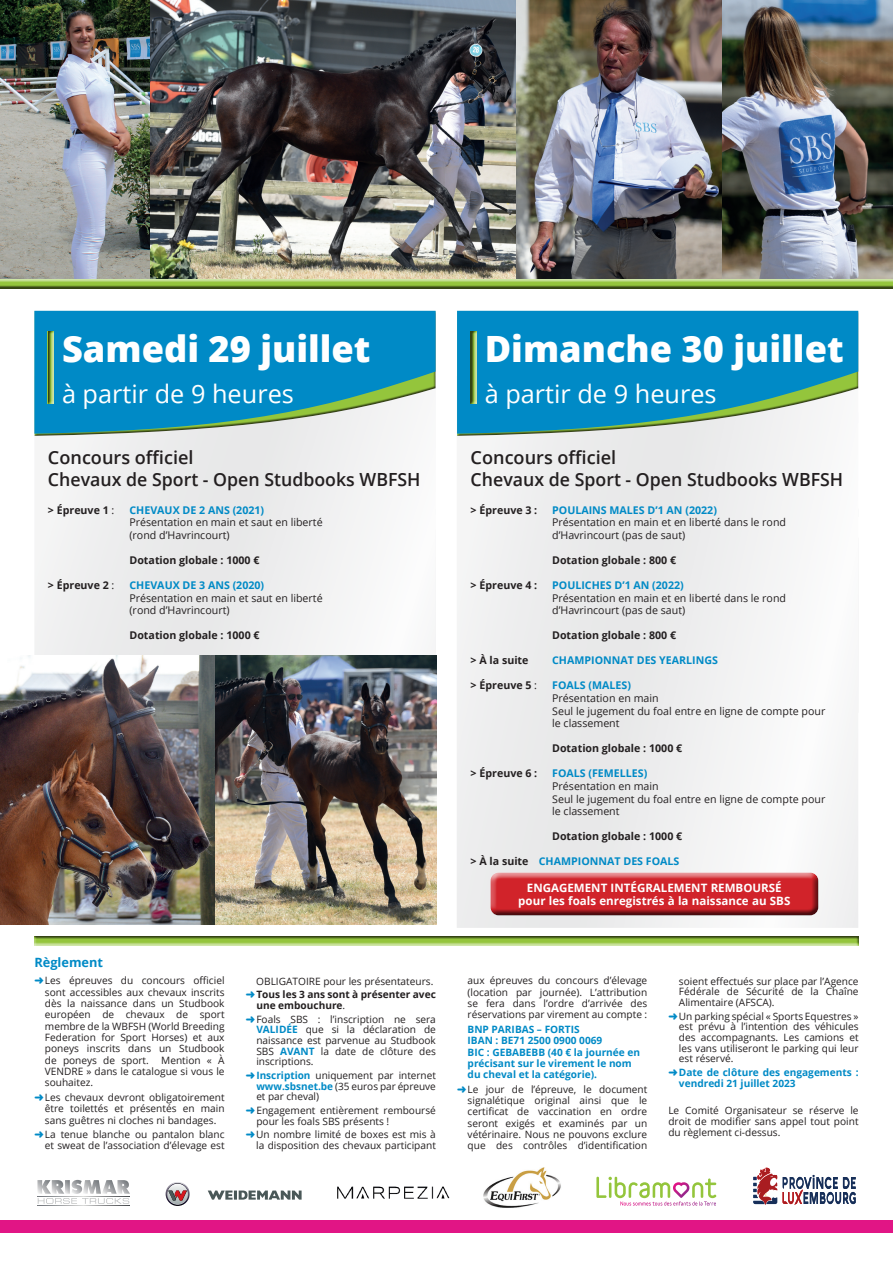
<style>
.page{position:relative;width:893px;height:1263px;background:#fff}
.page>*{position:absolute;margin:0;border:0;box-sizing:border-box;transform-origin:0 0}
.t1{font:800 36.15px "Open Sans";color:#fff}
.t2{font:25.35px "Open Sans";color:#fff}
.t3{font:600 18.15px/21.8px "Open Sans";color:#231f20}
.t4{font:700 12.75px "Open Sans";color:#008ac6}
.t5{font:700 11.55px/14px "Open Sans";color:#fff;text-align:center}
.t6{font:10.65px/12.8px "Open Sans";color:#231f20}
.t7{font:700 10.65px "Open Sans";color:#231f20}
.t8{font:700 10.65px "Open Sans";color:#008ac6}
.t9{font:10.05px/11.4px "Open Sans";color:#231f20;text-align:justify}
.t10{font:700 10.05px/11.4px "Open Sans";color:#008ac6}
.s1{font-weight:400}
.s2{color:#008ac6}
.s3{font-weight:700}
.s4{font-weight:700;color:#008ac6}
.s5{color:#231f20}
</style>
<div class="page">
<img style="left:149px;top:0;width:368px;height:277px">
<img style="left:517px;top:0;width:206px;height:277px">
<img style="left:723px;top:0;width:170px;height:277px">
<img style="left:0;top:0;width:149px;height:277px">
<div style="left:0;top:277px;width:893px;height:11px;background:#fff;opacity:.75"></div>
<div style="left:0;top:279px;width:893px;height:10px;background:#231f20;opacity:.75"></div>
<svg style="left:457px;top:438px;width:401px;height:490px"></svg>
<svg style="left:35px;top:438px;width:401px;height:217px"></svg>
<div style="left:33px;top:310px;width:403px;height:128px;background:#231f20;opacity:.75"></div>
<svg style="left:34px;top:311px;width:402px;height:123px;background:#2196c2"></svg>
<div style="left:456px;top:310px;width:402px;height:128px;background:#231f20;opacity:.75"></div>
<svg style="left:457px;top:311px;width:401px;height:123px;background:#2096c2"></svg>
<div style="left:471px;top:329px;width:7px;height:75px;background:#008ac6"></div>
<div style="left:471px;top:329px;width:6px;height:75px;background:#231f20;opacity:.75"></div>
<div style="left:48px;top:329px;width:7px;height:75px;background:#231f20;opacity:.75"></div>
<svg style="left:596px;top:1177px;width:120px;height:28px"></svg>
<img style="left:483px;top:1167px;width:78px;height:41px">
<svg style="left:753px;top:1168px;width:103px;height:37px"></svg>
<svg style="left:37px;top:1180px;width:93px;height:24px"></svg>
<svg style="left:37px;top:1196px;width:92px;height:1px"></svg>
<svg style="left:38px;top:1205px;width:91px;height:1px"></svg>
<svg style="left:208px;top:1190px;width:94px;height:9px"></svg>
<img style="left:166px;top:1182px;width:24px;height:24px;border-radius:12px">
<img style="left:167px;top:1183px;width:21px;height:22px;border-radius:11px">
<img style="left:167px;top:1184px;width:21px;height:20px;border-radius:10px">
<svg style="left:168px;top:1190px;width:19px;height:10px"></svg>
<img style="left:337px;top:1186px;width:113px;height:13px">
<div style="left:488px;top:872px;width:330px;height:39px;background:#e89599"></div>
<div style="left:488px;top:874px;width:330px;height:43px;background:#231f20;opacity:.75"></div>
<img style="left:0;top:655px;width:216px;height:269px">
<img style="left:216px;top:655px;width:220px;height:269px">
<div style="left:34px;top:936px;width:826px;height:10px;background:#231f20;opacity:.75"></div>
<div style="left:0;top:1220px;width:893px;height:12px;background:#e11585"></div>
<h1 class="t1" style="left:62px;top:321px;width:310px">Samedi 29 juillet</h1>
<h2 class="t2" style="left:62px;top:376px;width:233px">à partir de 9 heures</h2>
<h3 class="t3" style="left:48px;top:446px;width:374px">Concours officiel<br>Chevaux de Sport - Open Studbooks WBFSH</h3>
<p class="t7" style="left:48px;top:502px;width:68px">&gt; Épreuve 1 <span class="s1">:</span></p>
<p class="t8" style="left:129px;top:502px;width:136px">CHEVAUX DE 2 ANS (2021)</p>
<p class="t6" style="left:129px;top:516px;width:195px">Présentation en main et saut en liberté (rond d’Havrincourt)</p>
<p class="t7" style="left:129px;top:553px;width:132px">Dotation globale : 1000 €</p>
<p class="t7" style="left:48px;top:577px;width:68px">&gt; Épreuve 2 <span class="s1">:</span></p>
<p class="t8" style="left:129px;top:577px;width:136px">CHEVAUX DE 3 ANS (2020)</p>
<p class="t6" style="left:129px;top:591px;width:195px">Présentation en main et saut en liberté (rond d’Havrincourt)</p>
<p class="t7" style="left:129px;top:628px;width:132px">Dotation globale : 1000 €</p>
<p class="t4" style="left:34px;top:953px;width:70px">Règlement</p>
<p class="t9" style="left:45px;top:975px;width:181px;text-indent:-11px"><span class="s2">➜</span> Les épreuves du concours officiel sont accessibles aux chevaux inscrits dès la naissance dans un Studbook européen de chevaux de sport membre de la WBFSH (World Breeding Federation for Sport Horses) et aux poneys inscrits dans un Studbook de poneys de sport. Mention « À VENDRE » dans le catalogue si vous le souhaitez.</p>
<p class="t9" style="left:45px;top:1091px;width:181px;text-indent:-11px"><span class="s2">➜</span> Les chevaux devront obligatoirement être toilettés et présentés en main sans guêtres ni cloches ni bandages.</p>
<p class="t9" style="left:34px;top:1128px;width:192px;text-align:right"><span class="s2">➜</span> La tenue blanche ou pantalon blanc et sweat de l’association d’élevage est</p>
<p class="t9" style="left:246px;top:974px;width:192px;line-height:13.6px;text-align:right">OBLIGATOIRE pour les présentateurs.<br><span class="s2">➜</span> <span class="s3">Tous les 3 ans sont à présenter avec</span></p>
<p class="t9" style="left:246px;top:998px;width:192px;line-height:13.6px;text-indent:11px"><span class="s3">une embouchure</span>.<br><span class="s2">➜</span> Foals SBS : l’inscription ne sera</p>
<p class="t9" style="left:256px;top:1024px;width:181px;line-height:10.6px"><span class="s4">VALIDÉE</span> que si la déclaration de naissance est parvenue au Studbook SBS <span class="s4">AVANT</span> la date de clôture des inscriptions.</p>
<p class="t9" style="left:256px;top:1070px;width:181px;line-height:10.6px;text-indent:-11px"><span class="s2">➜</span><span class="s4">Inscription</span> uniquement par internet <span class="s4">www.sbsnet.be</span> (35 euros par épreuve et par cheval)</p>
<p class="t9" style="left:256px;top:1105px;width:181px;line-height:10.6px;text-indent:-11px"><span class="s2">➜</span> Engagement entièrement remboursé pour les foals SBS présents !</p>
<p class="t9" style="left:246px;top:1129px;width:192px;line-height:10.6px;text-align:right"><span class="s2">➜</span> Un nombre limité de boxes est mis à la disposition des chevaux participant</p>
<h1 class="t1" style="left:485px;top:321px;width:360px">Dimanche 30 juillet</h1>
<h2 class="t2" style="left:485px;top:376px;width:233px">à partir de 9 heures</h2>
<h3 class="t3" style="left:471px;top:446px;width:374px">Concours officiel<br>Chevaux de Sport - Open Studbooks WBFSH</h3>
<p class="t7" style="left:471px;top:502px;width:68px">&gt; Épreuve 3 :</p>
<p class="t8" style="left:552px;top:502px;width:166px">POULAINS MALES D’1 AN (2022)</p>
<p class="t6" style="left:552px;top:516px;width:235px">Présentation en main et en liberté dans le rond d’Havrincourt (pas de saut)</p>
<p class="t7" style="left:552px;top:553px;width:125px">Dotation globale : 800 €</p>
<p class="t7" style="left:471px;top:577px;width:68px">&gt; Épreuve 4 :</p>
<p class="t8" style="left:552px;top:577px;width:133px">POULICHES D’1 AN (2022)</p>
<p class="t6" style="left:552px;top:591px;width:235px">Présentation en main et en liberté dans le rond d’Havrincourt (pas de saut)</p>
<p class="t7" style="left:552px;top:628px;width:125px">Dotation globale : 800 €</p>
<p class="t7" style="left:471px;top:653px;width:59px">&gt; À la suite</p>
<p class="t8" style="left:552px;top:653px;width:167px">CHAMPIONNAT DES YEARLINGS</p>
<p class="t7" style="left:471px;top:678px;width:68px">&gt; Épreuve 5 <span class="s1">:</span></p>
<p class="t8" style="left:552px;top:678px;width:80px">FOALS (MALES)</p>
<p class="t6" style="left:552px;top:691px;width:275px">Présentation en main<br>Seul le jugement du foal entre en ligne de compte pour le classement</p>
<p class="t7" style="left:552px;top:741px;width:132px">Dotation globale : 1000 €</p>
<p class="t7" style="left:471px;top:766px;width:68px">&gt; Épreuve 6 :</p>
<p class="t8" style="left:552px;top:766px;width:97px">FOALS (FEMELLES)</p>
<p class="t6" style="left:552px;top:779px;width:275px">Présentation en main<br>Seul le jugement du foal entre en ligne de compte pour le classement</p>
<p class="t7" style="left:552px;top:829px;width:132px">Dotation globale : 1000 €</p>
<p class="t8" style="left:471px;top:854px;width:210px"><span class="s5">&gt; À la suite</span> CHAMPIONNAT DES FOALS</p>
<p class="t5" style="left:518px;top:880px;width:274px">ENGAGEMENT INTÉGRALEMENT REMBOURSÉ pour les foals enregistrés à la naissance au SBS</p>
<p class="t9" style="left:468px;top:975px;width:181px">aux épreuves du concours d’élevage (location par journée). L’attribution se fera dans l’ordre d’arrivée des réservations par virement au compte :</p>
<p class="t10" style="left:468px;top:1023px;width:174px">BNP PARIBAS – FORTIS<br>IBAN : BE71 2500 0900 0069<br>BIC : GEBABEBB (40 € la journée en précisant sur le virement le nom du cheval et la catégorie).</p>
<p class="t9" style="left:468px;top:1083px;width:181px;text-indent:-11px"><span class="s2">➜</span> Le jour de l’épreuve, le document signalétique original ainsi que le certificat de vaccination en ordre seront exigés et examinés par un vétérinaire. Nous ne pouvons exclure que des contrôles d’identification</p>
<p class="t9" style="left:679px;top:975px;width:181px;line-height:10.6px">soient effectués sur place par l’Agence Fédérale de Sécurité de la Chaîne Alimentaire (AFSCA).</p>
<p class="t9" style="left:679px;top:1010px;width:181px;line-height:10.6px;text-indent:-11px"><span class="s2">➜</span> Un parking spécial « Sports Equestres » est prévu à l’intention des véhicules des accompagnants. Les camions et les vans utiliseront le parking qui leur est réservé.</p>
<p class="t10" style="left:679px;top:1067px;width:181px;line-height:10.6px;text-indent:-11px">➜ Date de clôture des engagements : vendredi 21 juillet 2023</p>
<p class="t9" style="left:668px;top:1105px;width:192px;line-height:10.6px">Le Comité Organisateur se réserve le droit de modifier sans appel tout point du règlement ci-dessus.</p>
</div>
